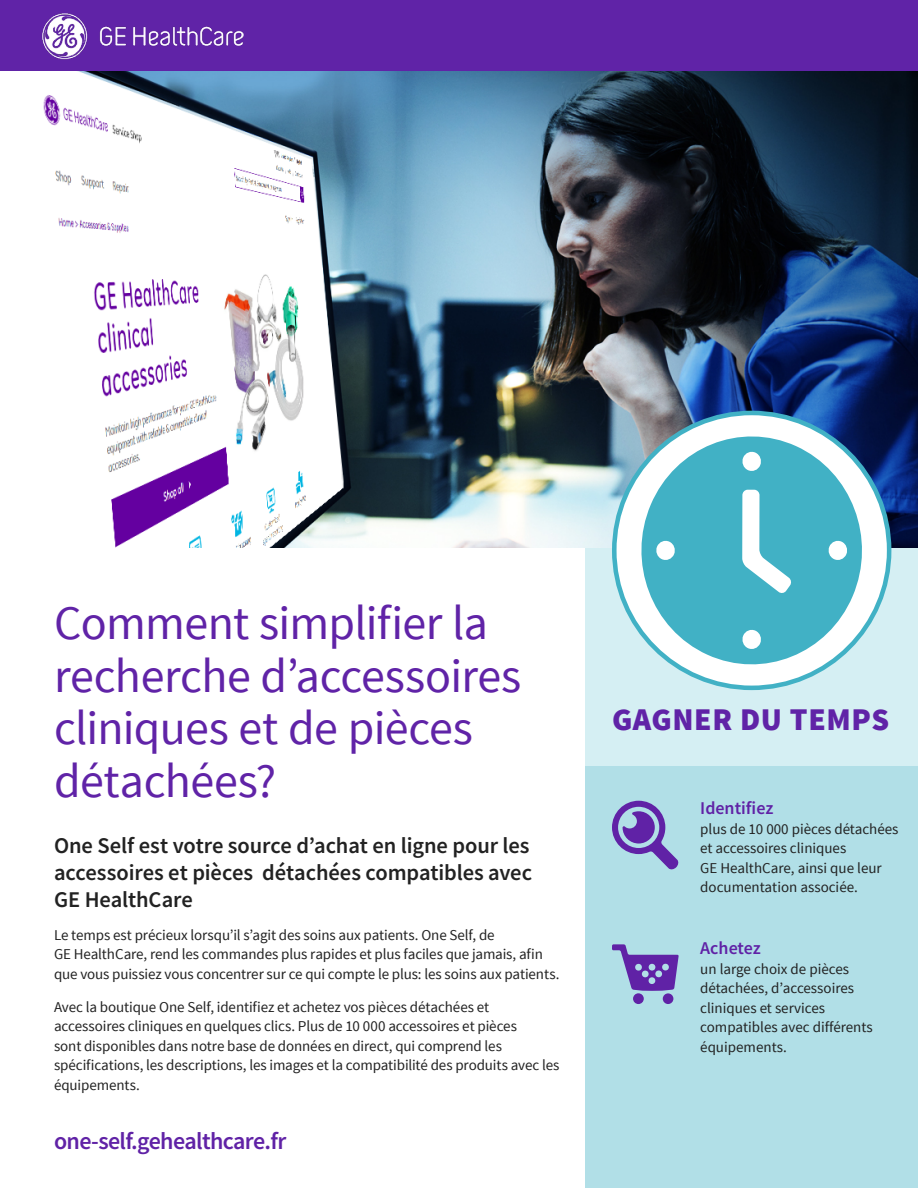
<style>
.page{position:relative;width:918px;height:1188px;background:#fff}
.page>*{position:absolute;margin:0;border:0;box-sizing:border-box;transform-origin:0 0}
.t1{font:48px/52.5px "Source Sans Pro";letter-spacing:-.01em;color:#6023a7}
.t2{font:900 31.5px "Source Sans Pro";letter-spacing:.02em;color:#6023a7}
.t3{font:600 24px "Source Sans Pro";letter-spacing:-.025em;color:#6022a6}
.t4{font:600 22.5px/27px "Source Sans Pro";letter-spacing:-.005em;color:#222;text-align:justify}
.t5{font:600 18px "Source Sans Pro";color:#6022a6}
.t6{font:15px/19.5px "Source Sans Pro";letter-spacing:-.005em;color:#222}
</style>
<div class="page">
<div style="left:585px;top:671px;width:333px;height:517px;background:#b1dfe7"></div>
<div style="left:585px;top:546px;width:333px;height:220px;background:#d5eff3"></div>
<img style="left:43px;top:71px;width:875px;height:477px">
<div style="left:633px;top:993px;width:11px;height:11px;background:#6022a6;border-radius:50%"></div>
<div style="left:663px;top:993px;width:10px;height:11px;background:#6022a6;border-radius:50%"></div>
<svg style="left:612px;top:944px;width:67px;height:47px"></svg>
<svg style="left:612px;top:801px;width:67px;height:69px"></svg>
<svg style="left:614px;top:413px;width:275px;height:275px;fill:#fff"></svg>
<svg style="left:626px;top:421px;width:251px;height:259px;fill:#41b1c5"></svg>
<div style="left:0;top:0;width:918px;height:71px;background:#6023a7"></div>
<img style="left:42px;top:13px;width:202px;height:47px">
<h1 class="t1" style="left:54px;top:598px;width:469px">Comment simplifier la recherche d’accessoires cliniques et de pièces détachées?</h1>
<h3 class="t4" style="left:54px;top:831px;width:480px">One Self est votre source d’achat en ligne pour les accessoires et pièces détachées compatibles avec GE HealthCare</h3>
<p class="t6" style="left:54px;top:925px;width:507px">Le temps est précieux lorsqu’il s’agit des soins aux patients. One Self, de<br>GE HealthCare, rend les commandes plus rapides et plus faciles que jamais, afin que vous puissiez vous concentrer sur ce qui compte le plus: les soins aux patients.</p>
<p class="t6" style="left:54px;top:997px;width:507px">Avec la boutique One Self, identifiez et achetez vos pièces détachées et accessoires cliniques en quelques clics. Plus de 10 000 accessoires et pièces<br>sont disponibles dans notre base de données en direct, qui comprend les spécifications, les descriptions, les images et la compatibilité des produits avec les équipements.</p>
<h3 class="t3" style="left:54px;top:1125px;width:234px">one-self.gehealthcare.fr</h3>
<h2 class="t2" style="left:612px;top:699px;width:279px">GAGNER DU TEMPS</h2>
<p class="t5" style="left:700px;top:796px;width:75px">Identifiez</p>
<p class="t6" style="left:700px;top:819px;width:200px">plus de 10 000 pièces détachées et accessoires cliniques<br>GE HealthCare, ainsi que leur documentation associée.</p>
<p class="t5" style="left:700px;top:936px;width:62px">Achetez</p>
<p class="t6" style="left:700px;top:959px;width:174px">un large choix de pièces détachées, d’accessoires cliniques et services compatibles avec différents équipements.</p>
</div>
